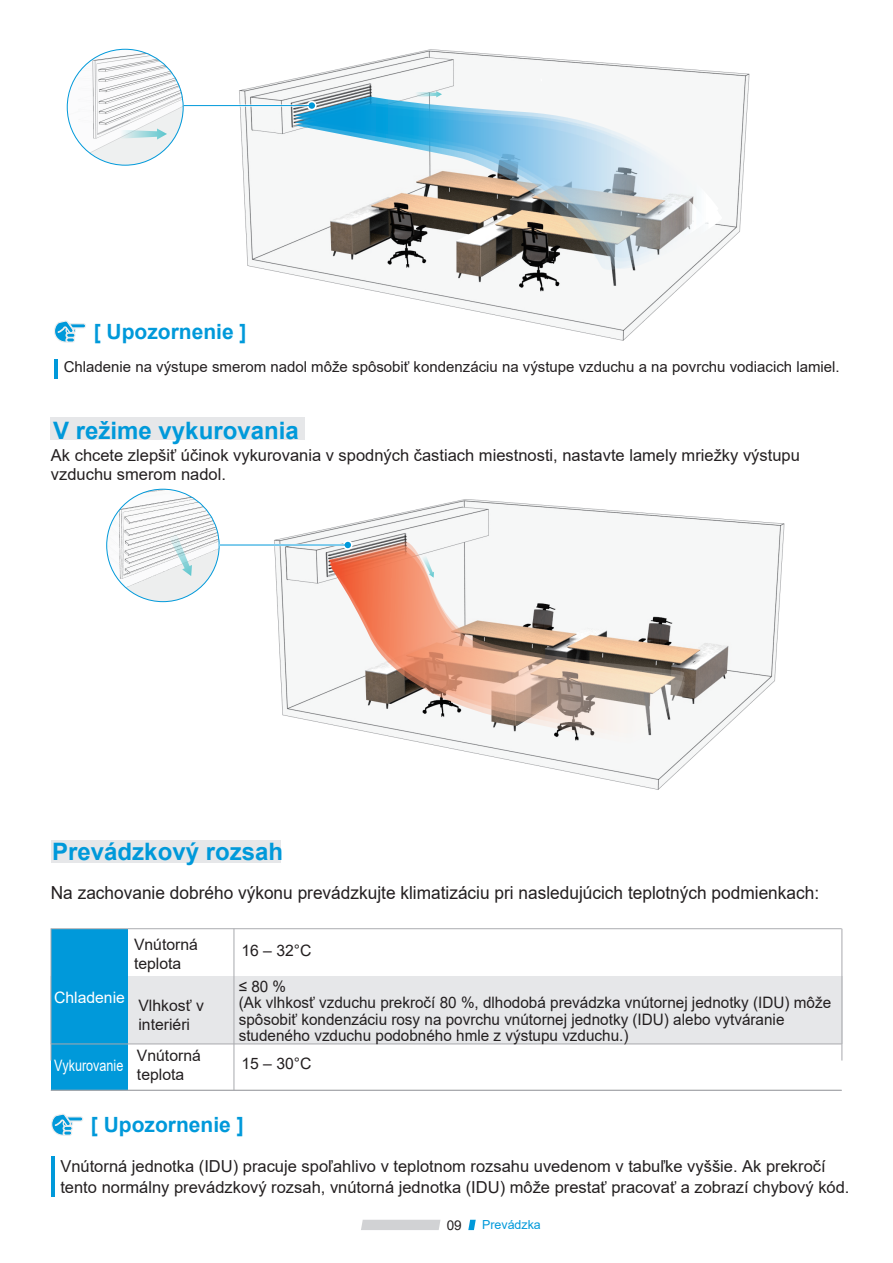
<style>
.page{position:relative;width:893px;height:1263px;background:#fff}
.page>*{position:absolute;margin:0;border:0;box-sizing:border-box;transform-origin:0 0}
.t1{font:700 24px "Arial";color:#0099da}
.t2{font:700 21px "Arial";color:#0099da}
.t3{font:18px "Arial";color:#231f20;scale:.96 1}
.t4{font:16.5px/19.8px "Arial";color:#231f20}
.t5{font:15.75px/18.9px "Arial";color:#231f20}
.t6{font:15.75px "Arial";color:#fff;scale:.8 1}
.t7{font:15.75px "Arial";color:#fff}
.t8{font:15px "Arial";color:#231f20}
.t9{font:13.5px "Arial";color:#231f20}
.t10{font:12.45px "Arial";color:#0099da}
</style>
<div class="page">
<svg style="left:361px;top:1220px;width:79px;height:10px"></svg>
<svg style="left:468px;top:1220px;width:8px;height:10px"></svg>
<img style="left:239px;top:49px;width:511px;height:292px">
<img style="left:173px;top:499px;width:612px;height:345px">
<div style="left:50px;top:417px;width:255px;height:23px;background:#e6e7e9"></div>
<svg style="left:331px;top:739px;width:355px;height:6px"></svg>
<svg style="left:329px;top:545px;width:357px;height:194px"></svg>
<svg style="left:329px;top:542px;width:356px;height:193px"></svg>
<svg style="left:106px;top:488px;width:114px;height:114px"></svg>
<svg style="left:421px;top:554px;width:13px;height:24px"></svg>
<hr style="left:219px;top:544px;width:129px;height:2px;background:#fff">
<svg style="left:343px;top:540px;width:10px;height:10px"></svg>
<hr style="left:219px;top:545px;width:129px;height:1px;background:#0099da">
<svg style="left:345px;top:542px;width:6px;height:6px"></svg>
<div style="left:51px;top:841px;width:229px;height:22px;background:#e6e7e9"></div>
<hr style="left:51px;top:1156px;width:4px;height:40px;background:#0099da">
<div style="left:50px;top:977px;width:792px;height:67px;background:#e6e7e9"></div>
<div style="left:51px;top:929px;width:76px;height:161px;background:#0099da"></div>
<hr style="left:51px;top:928px;width:791px;height:1px;background:#abadb0">
<hr style="left:51px;top:1044px;width:791px;height:1px;background:#a8a9ad">
<hr style="left:51px;top:1090px;width:791px;height:1px;background:#a8a9ad">
<hr style="left:842px;top:929px;width:1px;height:131px;background:#a8a9ad">
<hr style="left:234px;top:929px;width:1px;height:161px;background:#a8a9ad">
<hr style="left:51px;top:929px;width:1px;height:131px;background:#a8a9ad">
<svg style="left:51px;top:1114px;width:32px;height:22px"></svg>
<hr style="left:54px;top:359px;width:3px;height:20px;background:#0099da">
<svg style="left:54px;top:321px;width:32px;height:22px"></svg>
<svg style="left:295px;top:277px;width:415px;height:8px"></svg>
<svg style="left:294px;top:97px;width:428px;height:6px"></svg>
<svg style="left:294px;top:103px;width:428px;height:174px"></svg>
<svg style="left:293px;top:104px;width:76px;height:14px"></svg>
<hr style="left:183px;top:105px;width:129px;height:2px;background:#fff">
<svg style="left:307px;top:101px;width:10px;height:9px"></svg>
<hr style="left:183px;top:105px;width:129px;height:1px;background:#0099da">
<div style="left:309px;top:102px;width:6px;height:7px;background:#0099da;border-radius:50%"></div>
<svg style="left:415px;top:91px;width:27px;height:6px"></svg>
<svg style="left:66px;top:48px;width:118px;height:118px"></svg>
<p class="t2" style="left:94px;top:317px;width:154px">[ Upozornenie ]</p>
<p class="t8" style="left:64px;top:357px;width:777px">Chladenie na výstupe smerom nadol môže spôsobiť kondenzáciu na výstupe vzduchu a na povrchu vodiacich lamiel.</p>
<h1 class="t1" style="left:53px;top:413px;width:247px">V režime vykurovania</h1>
<p class="t4" style="left:51px;top:445px;width:750px">Ak chcete zlepšiť účinok vykurovania v spodných častiach miestnosti, nastavte lamely mriežky výstupu vzduchu smerom nadol.</p>
<h1 class="t1" style="left:52px;top:835px;width:232px">Prevádzkový rozsah</h1>
<p class="t3" style="left:51px;top:881px;width:802px">Na zachovanie dobrého výkonu prevádzkujte klimatizáciu pri nasledujúcich teplotných podmienkach:</p>
<p class="t7" style="left:54px;top:986px;width:72px">Chladenie</p>
<p class="t6" style="left:54px;top:1054px;width:88px">Vykurovanie</p>
<p class="t5" style="left:134px;top:935px;width:65px">Vnútorná teplota</p>
<p class="t5" style="left:138px;top:995px;width:67px">Vlhkosť v interiéri</p>
<p class="t5" style="left:137px;top:1045px;width:65px">Vnútorná teplota</p>
<p class="t5" style="left:241px;top:941px;width:72px">16 – 32°C</p>
<p class="t5" style="left:239px;top:978px;width:594px;line-height:16.5px">≤ 80 %<br>(Ak vlhkosť vzduchu prekročí 80 %, dlhodobá prevádzka vnútornej jednotky (IDU) môže spôsobiť kondenzáciu rosy na povrchu vnútornej jednotky (IDU) alebo vytváranie studeného vzduchu podobného hmle z výstupu vzduchu.)</p>
<p class="t5" style="left:241px;top:1054px;width:72px">15 – 30°C</p>
<p class="t2" style="left:91px;top:1110px;width:154px">[ Upozornenie ]</p>
<p class="t4" style="left:60px;top:1155px;width:791px;line-height:21px">Vnútorná jednotka (IDU) pracuje spoľahlivo v teplotnom rozsahu uvedenom v tabuľke vyššie. Ak prekročí tento normálny prevádzkový rozsah, vnútorná jednotka (IDU) môže prestať pracovať a zobrazí chybový kód.</p>
<p class="t9" style="left:447px;top:1215px;width:17px">09</p>
<p class="t10" style="left:482px;top:1216px;width:60px">Prevádzka</p>
</div>
